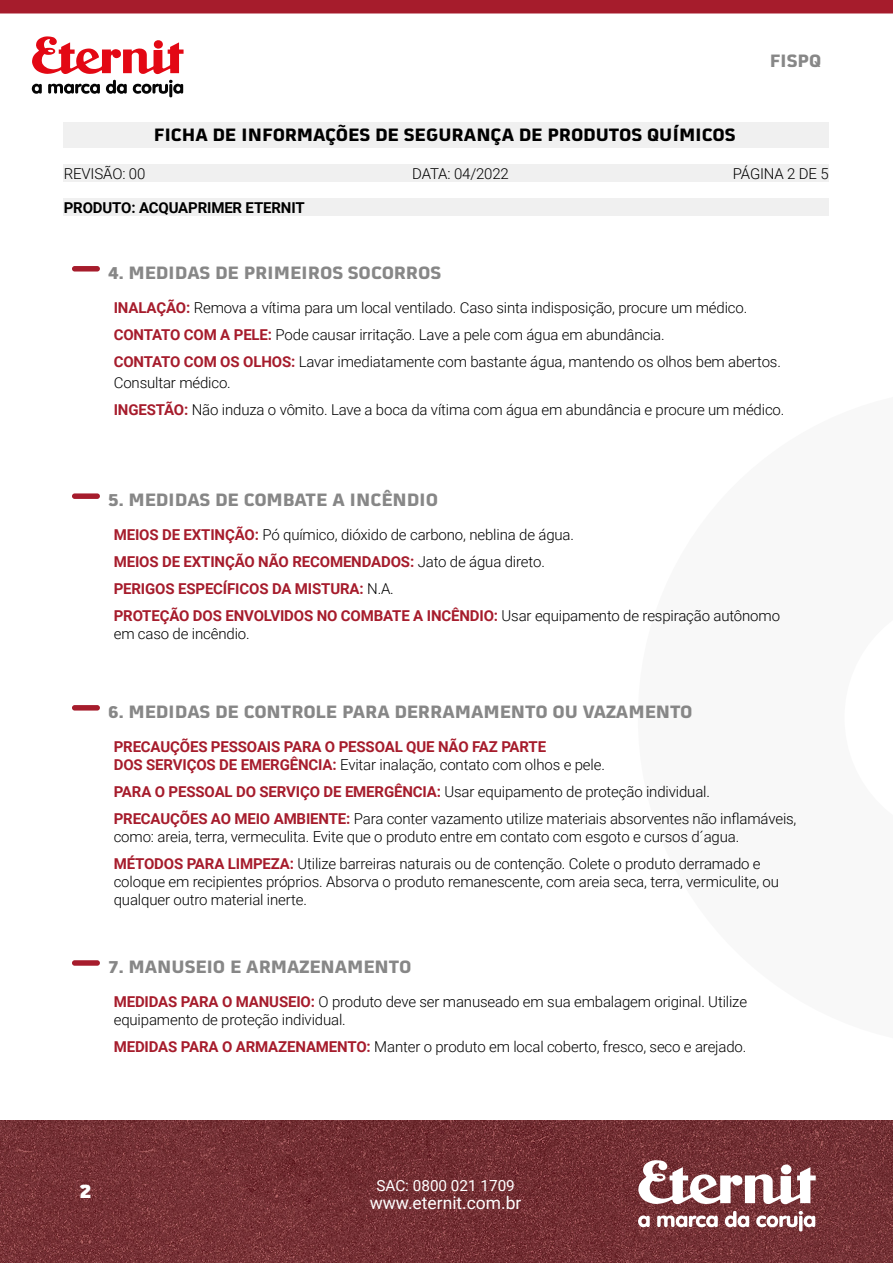
<style>
.page{position:relative;width:893px;height:1263px;background:#fff}
.page>*{position:absolute;margin:0;border:0;box-sizing:border-box;transform-origin:0 0}
.t1{font:900 19.5px "Martian B Thai";color:#fff}
.t2{font:700 17.55px "Martian B Thai";color:#878787}
.t3{font:700 17.55px "Martian B Thai";color:#000}
.t4{font:17.4px "Roboto";color:#fff}
.t5{font:15.3px "Roboto";color:#fff}
.t6{font:300 15px/27px "Roboto";letter-spacing:-.01em;color:#000}
.t7{font:700 15px/27px "Roboto";letter-spacing:-.01em;color:#a61c2c}
.t8{font:700 15px "Roboto";letter-spacing:-.01em;color:#000}
.s1{font-weight:700;color:#a61c2c}
.s2{font-weight:300;color:#000}
</style>
<div class="page">
<img style="left:0;top:1120px;width:892px;height:143px">
<svg style="left:638px;top:1159px;width:178px;height:45px"></svg>
<svg style="left:638px;top:1215px;width:12px;height:12px"></svg>
<svg style="left:657px;top:1215px;width:61px;height:12px"></svg>
<svg style="left:725px;top:1211px;width:24px;height:16px"></svg>
<svg style="left:756px;top:1211px;width:59px;height:20px"></svg>
<div style="left:64px;top:122px;width:765px;height:25px;background:#f0f0f0"></div>
<div style="left:64px;top:164px;width:765px;height:18px;background:#f0f0f0"></div>
<div style="left:64px;top:198px;width:765px;height:18px;background:#f0f0f0"></div>
<svg style="left:0;top:0;width:893px;height:14px"></svg>
<div style="left:72px;top:266px;width:28px;height:5px;background:#a61c2c;border-radius:3px"></div>
<div style="left:72px;top:493px;width:28px;height:6px;background:#a61c2c;border-radius:3px"></div>
<div style="left:72px;top:960px;width:28px;height:6px;background:#a61c2c;border-radius:3px"></div>
<div style="left:72px;top:705px;width:28px;height:5px;background:#a61c2c;border-radius:3px"></div>
<svg style="left:106px;top:80px;width:21px;height:14px"></svg>
<svg style="left:32px;top:84px;width:10px;height:10px"></svg>
<svg style="left:32px;top:36px;width:152px;height:38px"></svg>
<svg style="left:48px;top:84px;width:52px;height:10px"></svg>
<svg style="left:133px;top:80px;width:50px;height:17px"></svg>
<p class="t3" style="left:154px;top:120px;width:583px">FICHA DE INFORMAÇÕES DE SEGURANÇA DE PRODUTOS QUÍMICOS</p>
<p class="t2" style="left:770px;top:46px;width:53px">FISPQ</p>
<p class="t6" style="left:64px;top:160px;width:83px">REVISÃO: 00</p>
<p class="t6" style="left:412px;top:160px;width:98px">DATA: 04/2022</p>
<p class="t6" style="left:733px;top:160px;width:98px">PÁGINA 2 DE 5</p>
<p class="t8" style="left:64px;top:197px;width:242px">PRODUTO: ACQUAPRIMER ETERNIT</p>
<p class="t2" style="left:108px;top:258px;width:334px">4. MEDIDAS DE PRIMEIROS SOCORROS</p>
<p class="t6" style="left:114px;top:293px;width:669px"><span class="s1">INALAÇÃO:</span> Remova a vítima para um local ventilado. Caso sinta indisposição, procure um médico.<br><span class="s1">CONTATO COM A PELE:</span> Pode causar irritação. Lave a pele com água em abundância.<br><span class="s1">CONTATO COM OS OLHOS:</span> Lavar imediatamente com bastante água, mantendo os olhos bem abertos.</p>
<p class="t6" style="left:114px;top:368px;width:672px">Consultar médico.<br><span class="s1">INGESTÃO:</span> Não induza o vômito. Lave a boca da vítima com água em abundância e procure um médico.</p>
<p class="t2" style="left:108px;top:485px;width:331px">5. MEDIDAS DE COMBATE A INCÊNDIO</p>
<p class="t7" style="left:114px;top:521px;width:668px">MEIOS DE EXTINÇÃO: <span class="s2">Pó químico, dióxido de carbono, neblina de água.<br></span>MEIOS DE EXTINÇÃO NÃO RECOMENDADOS: <span class="s2">Jato de água direto.<br></span>PERIGOS ESPECÍFICOS DA MISTURA: <span class="s2">N.A.<br></span>PROTEÇÃO DOS ENVOLVIDOS NO COMBATE A INCÊNDIO: <span class="s2">Usar equipamento de respiração autônomo</span></p>
<p class="t6" style="left:114px;top:620px;width:137px">em caso de incêndio.</p>
<p class="t2" style="left:108px;top:697px;width:586px">6. MEDIDAS DE CONTROLE PARA DERRAMAMENTO OU VAZAMENTO</p>
<p class="t7" style="left:114px;top:737px;width:493px;line-height:18px">PRECAUÇÕES PESSOAIS PARA O PESSOAL QUE NÃO FAZ PARTE<br>DOS SERVIÇOS DE EMERGÊNCIA: <span class="s2">Evitar inalação, contato com olhos e pele.</span></p>
<p class="t6" style="left:114px;top:777px;width:684px"><span class="s1">PARA O PESSOAL DO SERVIÇO DE EMERGÊNCIA:</span> Usar equipamento de proteção individual.<br><span class="s1">PRECAUÇÕES AO MEIO AMBIENTE:</span> Para conter vazamento utilize materiais absorventes não inflamáveis,</p>
<p class="t6" style="left:114px;top:822px;width:648px">como: areia, terra, vermeculita. Evite que o produto entre em contato com esgoto e cursos d´agua.<br><span class="s1">MÉTODOS PARA LIMPEZA:</span> Utilize barreiras naturais ou de contenção. Colete o produto derramado e</p>
<p class="t6" style="left:114px;top:872px;width:667px;line-height:18px">coloque em recipientes próprios. Absorva o produto remanescente, com areia seca, terra, vermiculite, ou qualquer outro material inerte.</p>
<p class="t2" style="left:108px;top:952px;width:305px">7. MANUSEIO E ARMAZENAMENTO</p>
<p class="t6" style="left:114px;top:992px;width:635px;line-height:18px"><span class="s1">MEDIDAS PARA O MANUSEIO:</span> O produto deve ser manuseado em sua embalagem original. Utilize equipamento de proteção individual.</p>
<p class="t6" style="left:114px;top:1032px;width:634px"><span class="s1">MEDIDAS PARA O ARMAZENAMENTO:</span> Manter o produto em local coberto, fresco, seco e arejado.</p>
<h1 class="t1" style="left:79px;top:1174px;width:14px">2</h1>
<p class="t5" style="left:376px;top:1175px;width:140px">SAC: 0800 021 1709</p>
<p class="t4" style="left:370px;top:1191px;width:153px">www.eternit.com.br</p>
</div>
